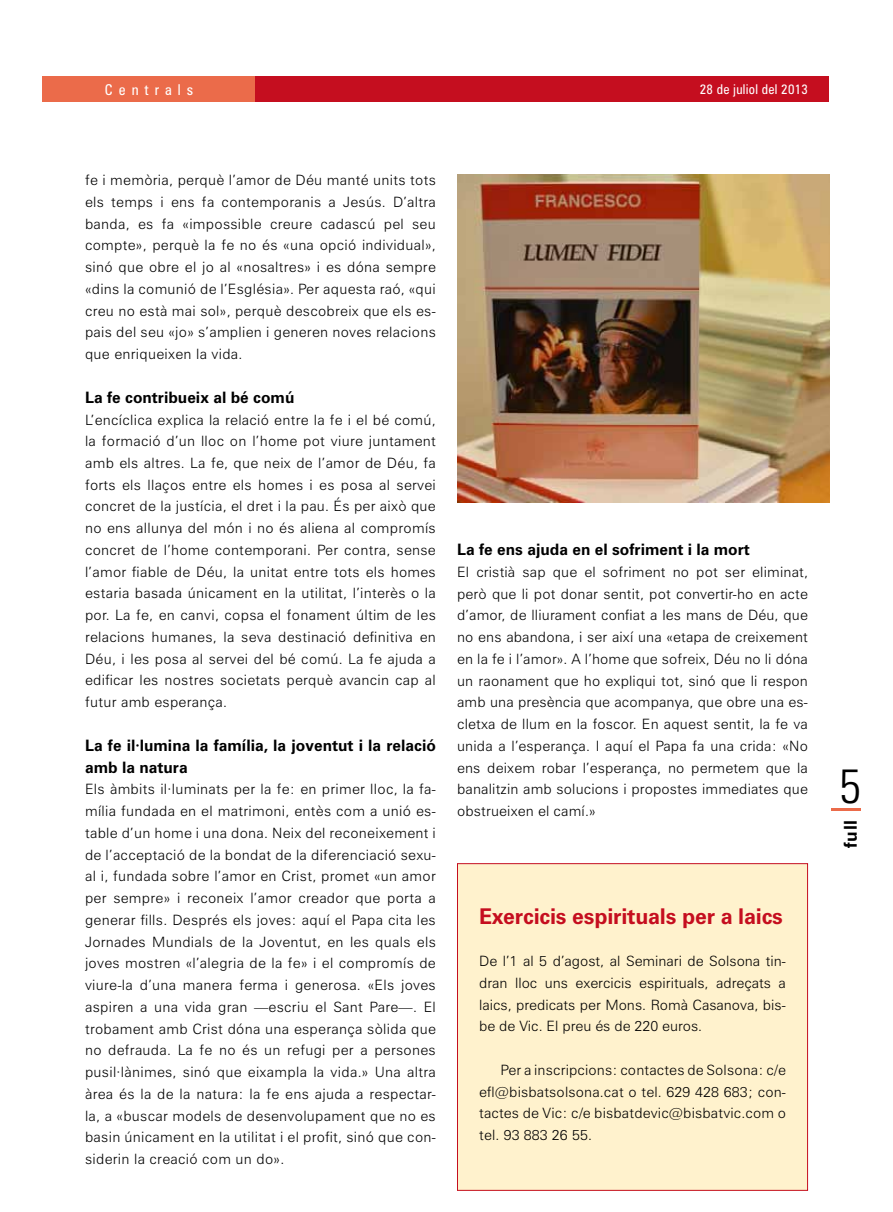
<style>
.page{position:relative;width:893px;height:1212px;background:#fff}
.page>*{position:absolute;margin:0;border:0;box-sizing:border-box;transform-origin:0 0}
.t1{font:300 condensed 48px "Zurich BT";color:#000}
.t2{font:700 21.75px "Zurich BT";letter-spacing:-.01em;color:#c50e1f}
.t3{font:700 17.7px "Zurich BT";color:#000}
.t4{font:700 15.75px/21.8px "Zurich BT";color:#000}
.t5{font:condensed 15px "Zurich BT";letter-spacing:.4em;color:#fff}
.t6{font:300 14.25px/21.8px "Zurich BT";letter-spacing:.015em;color:#000;text-align:justify}
.t7{font:condensed 13.5px "Zurich BT";letter-spacing:.02em;color:#fff}
</style>
<div class="page">
<div style="left:43px;top:77px;width:786px;height:25px;background:#c50e1f"></div>
<div style="left:43px;top:77px;width:212px;height:25px;background:#eb6b4a"></div>
<hr style="left:832px;top:808px;width:29px;height:3px;background:#eb6b4a">
<div style="left:457px;top:864px;width:350px;height:326px;background:#fff2cd"></div>
<div style="left:457px;top:863px;width:351px;height:328px;border:1px solid #c50e1f"></div>
<img style="left:457px;top:175px;width:372px;height:327px">
<p class="t5" style="left:105px;top:81px;width:90px">Centrals</p>
<p class="t7" style="left:700px;top:81px;width:110px">28 de juliol del 2013</p>
<p class="t6" style="left:85px;top:169px;width:352px">fe i memòria, perquè l’amor de Déu manté units tots els temps i ens fa contemporanis a Jesús. D’altra banda, es fa «impossible creure cadascú pel seu compte», perquè la fe no és «una opció individual», sinó que obre el jo al «nosaltres» i es dóna sempre «dins la comunió de l’Església». Per aquesta raó, «qui creu no està mai sol», perquè descobreix que els es&shy;pais del seu «jo» s’amplien i generen noves relacions que enriqueixen la vida.</p>
<p class="t4" style="left:85px;top:386px;width:211px">La fe contribueix al bé comú</p>
<p class="t6" style="left:85px;top:408px;width:352px">L’encíclica explica la relació entre la fe i el bé comú, la formació d’un lloc on l’home pot viure juntament amb els altres. La fe, que neix de l’amor de Déu, fa forts els llaços entre els homes i es posa al servei concret de la justícia, el dret i la pau. És per això que no ens allunya del món i no és aliena al compromís concret de l’home contemporani. Per contra, sense l’amor fiable de Déu, la unitat entre tots els homes estaria basada únicament en la utilitat, l’interès o la por. La fe, en canvi, copsa el fonament últim de les relacions humanes, la seva destinació definitiva en Déu, i les posa al servei del bé comú. La fe ajuda a edificar les nostres societats perquè avancin cap al futur amb esperança.</p>
<p class="t4" style="left:85px;top:734px;width:352px">La fe il·lumina la família, la joventut i la relació amb la natura</p>
<p class="t6" style="left:85px;top:778px;width:352px">Els àmbits il·luminats per la fe: en primer lloc, la fa&shy;mília fundada en el matrimoni, entès com a unió es&shy;table d’un home i una dona. Neix del reconeixement i de l’acceptació de la bondat de la diferenciació sexu&shy;al i, fundada sobre l’amor en Crist, promet «un amor per sempre» i reconeix l’amor creador que porta a generar fills. Després els joves: aquí el Papa cita les Jornades Mundials de la Joventut, en les quals els joves mostren «l’alegria de la fe» i el compromís de viure-la d’una manera ferma i generosa. «Els joves aspiren a una vida gran —escriu el Sant Pare—. El trobament amb Crist dóna una esperança sòlida que no defrauda. La fe no és un refugi per a persones pusil·lànimes, sinó que eixampla la vida.» Una altra àrea és la de la natura: la fe ens ajuda a respectar&shy;la, a «buscar models de desenvolupament que no es basin únicament en la utilitat i el profit, sinó que con&shy;siderin la creació com un do».</p>
<p class="t4" style="left:457px;top:538px;width:294px">La fe ens ajuda en el sofriment i la mort</p>
<p class="t6" style="left:457px;top:561px;width:352px">El cristià sap que el sofriment no pot ser eliminat, però que li pot donar sentit, pot convertir-ho en acte d’amor, de lliurament confiat a les mans de Déu, que no ens abandona, i ser així una «etapa de creixement en la fe i l’amor». A l’home que sofreix, Déu no li dóna un raonament que ho expliqui tot, sinó que li respon amb una presència que acompanya, que obre una es&shy;cletxa de llum en la foscor. En aquest sentit, la fe va unida a l’esperança. I aquí el Papa fa una crida: «No ens deixem robar l’esperança, no permetem que la banalitzin amb solucions i propostes immediates que obstrueixen el camí.»</p>
<h2 class="t2" style="left:479px;top:903px;width:305px">Exercicis espirituals per a laics</h2>
<p class="t6" style="left:479px;top:950px;width:308px">De l’1 al 5 d’agost, al Seminari de Solsona tin&shy;dran lloc uns exercicis espirituals, adreçats a laics, predicats per Mons. Romà Casanova, bis&shy;be de Vic. El preu és de 220 euros.</p>
<p class="t6" style="left:479px;top:1059px;width:308px;text-indent:21px">Per a inscripcions: contactes de Solsona: c/e efl@bisbatsolsona.cat o tel. 629 428 683; con&shy;tactes de Vic: c/e bisbatdevic@bisbatvic.com o tel. 93 883 26 55.</p>
<h1 class="t1" style="left:840px;top:756px;width:24px">5</h1>
<p class="t3" style="left:840px;top:848px;width:30px;rotate:-90deg">full</p>
</div>
